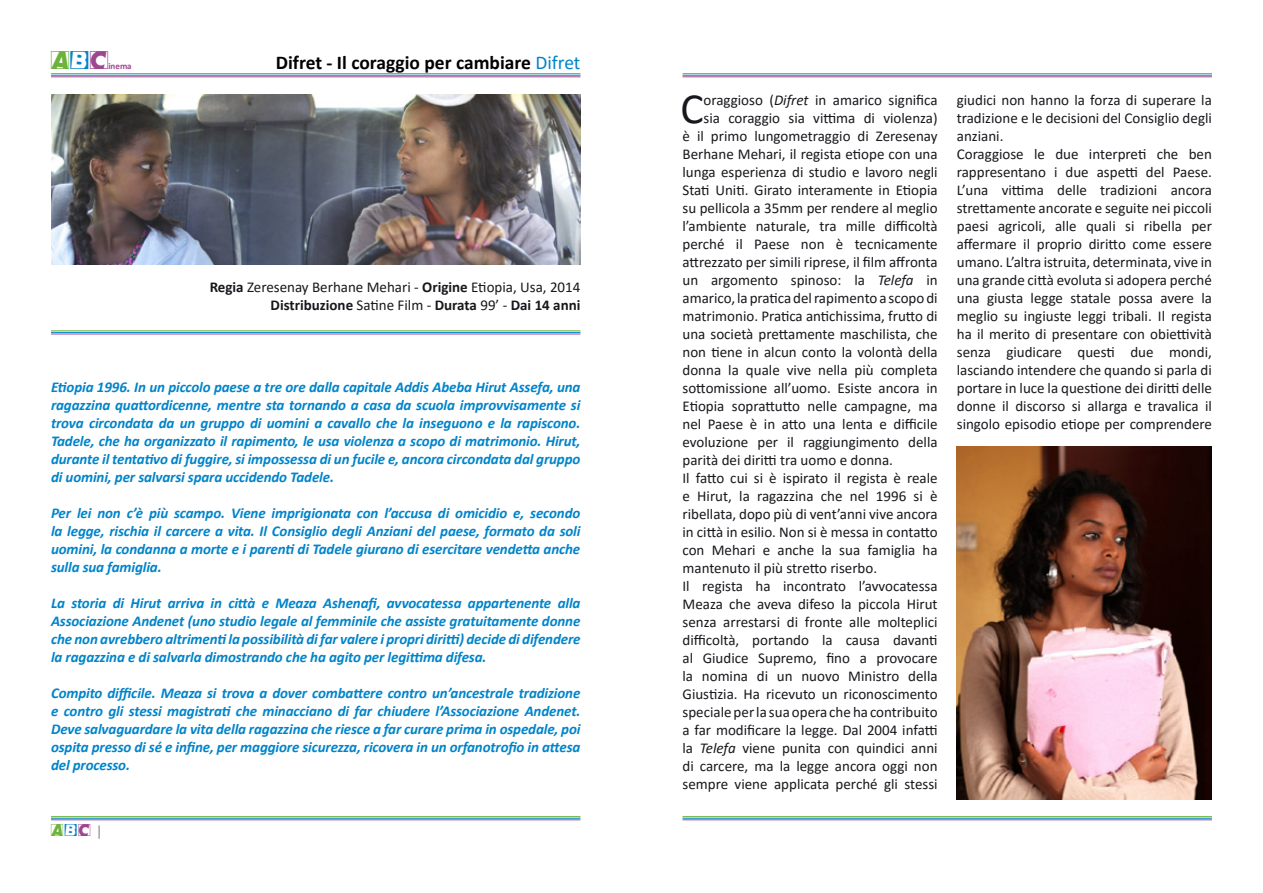
<style>
.page{position:relative;width:1263px;height:893px;background:#fff}
.page>*{position:absolute;margin:0;border:0;box-sizing:border-box;transform-origin:0 0}
.t1{font:43.35px "Calibri";color:#1a171c}
.t2{font:22.5px "Comet Positive";color:#6cb23b}
.t3{font:700 19.5px "Calibri";color:#000}
.t4{font:15px/18px "Calibri";color:#1a171c;text-align:right}
.t5{font:italic 700 15px/18px "Calibri";letter-spacing:-.01em;color:#0084ca;text-align:justify}
.t6{font:15px "Comet Positive";color:#6cb23b}
.t7{font:700 9px "Calibri";color:#9f4691}
.s1{font-family:"Comet Negative";color:#0084ca}
.s2{color:#9f4691}
.s3{font-weight:400;color:#0084ca}
.s4{font-weight:700}
.s5{font-family:"Calibri";color:#87888a}
.s6{font-style:italic}
</style>
<div class="page">
<hr style="left:51px;top:73px;width:529px;height:1px;background:#6cb23b">
<hr style="left:51px;top:75px;width:529px;height:1px;background:#0084ca">
<hr style="left:51px;top:77px;width:529px;height:1px;background:#9f4691">
<hr style="left:51px;top:331px;width:529px;height:1px;background:#6cb23b">
<hr style="left:51px;top:332px;width:529px;height:1px;background:#0084ca">
<hr style="left:51px;top:334px;width:529px;height:1px;background:#9f4691">
<hr style="left:682px;top:816px;width:530px;height:1px;background:#6cb23b">
<hr style="left:682px;top:818px;width:530px;height:1px;background:#0084ca">
<hr style="left:682px;top:819px;width:530px;height:1px;background:#9f4691">
<hr style="left:682px;top:73px;width:530px;height:1px;background:#6cb23b">
<hr style="left:682px;top:75px;width:530px;height:1px;background:#0084ca">
<hr style="left:682px;top:77px;width:530px;height:1px;background:#9f4691">
<img style="left:51px;top:94px;width:529px;height:170px">
<hr style="left:51px;top:816px;width:529px;height:1px;background:#6cb23b">
<hr style="left:51px;top:818px;width:529px;height:1px;background:#0084ca">
<hr style="left:51px;top:819px;width:529px;height:1px;background:#9f4691">
<img style="left:957px;top:446px;width:255px;height:354px">
<h2 class="t2" style="left:51px;top:51px;width:61px">A<span class="s1">b</span><span class="s2">C</span></h2>
<p class="t7" style="left:108px;top:59px;width:25px">inema</p>
<h3 class="t3" style="left:276px;top:49px;width:306px">Difret - Il coraggio per cambiare <span class="s3">Difret</span></h3>
<p class="t4" style="left:210px;top:278px;width:372px"><span class="s4">Regia</span> Zeresenay Berhane Mehari - <span class="s4">Origine</span> Etiopia, Usa, 2014<br><span class="s4">Distribuzione</span> Satine Film - <span class="s4">Durata</span> 99’ - <span class="s4">Dai 14 anni</span></p>
<p class="t5" style="left:51px;top:377px;width:531px">Etiopia 1996. In un piccolo paese a tre ore dalla capitale Addis Abeba Hirut Assefa, una ragazzina quattordicenne, mentre sta tornando a casa da scuola improvvisamente si trova circondata da un gruppo di uomini a cavallo che la inseguono e la rapiscono.<br>Tadele, che ha organizzato il rapimento, le usa violenza a scopo di matrimonio. Hirut, durante il tentativo di fuggire, si impossessa di un fucile e, ancora circondata dal gruppo di uomini, per salvarsi spara uccidendo Tadele.</p>
<p class="t5" style="left:51px;top:503px;width:531px">Per lei non c’è più scampo. Viene imprigionata con l’accusa di omicidio e, secondo la legge, rischia il carcere a vita. Il Consiglio degli Anziani del paese, formato da soli uomini, la condanna a morte e i parenti di Tadele giurano di esercitare vendetta anche sulla sua famiglia.</p>
<p class="t5" style="left:51px;top:593px;width:531px">La storia di Hirut arriva in città e Meaza Ashenafi, avvocatessa appartenente alla Associazione Andenet (uno studio legale al femminile che assiste gratuitamente donne che non avrebbero altrimenti la possibilità di far valere i propri diritti) decide di difendere la ragazzina e di salvarla dimostrando che ha agito per legittima difesa.</p>
<p class="t5" style="left:51px;top:683px;width:531px">Compito difficile. Meaza si trova a dover combattere contro un’ancestrale tradizione e contro gli stessi magistrati che minacciano di far chiudere l’Associazione Andenet.<br>Deve salvaguardare la vita della ragazzina che riesce a far curare prima in ospedale, poi ospita presso di sé e infine, per maggiore sicurezza, ricovera in un orfanotrofio in attesa del processo.</p>
<p class="t6" style="left:51px;top:824px;width:53px">A<span class="s1">b</span><span class="s2">C</span> <span class="s5">|</span></p>
<h1 class="t1" style="left:680px;top:79px;width:25px">C</h1>
<p class="t4" style="left:704px;top:91px;width:236px">oraggioso (<span class="s6">Difret</span> in amarico significa</p>
<p class="t4" style="left:704px;top:109px;width:236px">sia coraggio sia vittima di violenza)</p>
<p class="t4" style="left:682px;top:127px;width:257px">è il primo lungometraggio di Zeresenay</p>
<p class="t4" style="left:682px;top:145px;width:257px">Berhane Mehari, il regista etiope con una</p>
<p class="t4" style="left:682px;top:163px;width:257px">lunga esperienza di studio e lavoro negli</p>
<p class="t4" style="left:682px;top:181px;width:257px">Stati Uniti. Girato interamente in Etiopia</p>
<p class="t4" style="left:682px;top:199px;width:257px">su pellicola a 35mm per rendere al meglio</p>
<p class="t4" style="left:682px;top:217px;width:257px">l’ambiente naturale, tra mille difficoltà</p>
<p class="t4" style="left:682px;top:235px;width:257px">perché il Paese non è tecnicamente</p>
<p class="t4" style="left:682px;top:253px;width:257px">attrezzato per simili riprese, il film affronta</p>
<p class="t4" style="left:682px;top:271px;width:257px">un argomento spinoso: la <span class="s6">Telefa</span> in</p>
<p class="t4" style="left:682px;top:289px;width:257px">amarico, la pratica del rapimento a scopo di</p>
<p class="t4" style="left:682px;top:307px;width:257px">matrimonio. Pratica antichissima, frutto di</p>
<p class="t4" style="left:682px;top:325px;width:257px">una società prettamente maschilista, che</p>
<p class="t4" style="left:682px;top:343px;width:257px">non tiene in alcun conto la volontà della</p>
<p class="t4" style="left:682px;top:361px;width:257px">donna la quale vive nella più completa</p>
<p class="t4" style="left:682px;top:379px;width:257px">sottomissione all’uomo. Esiste ancora in</p>
<p class="t4" style="left:682px;top:397px;width:257px">Etiopia soprattutto nelle campagne, ma</p>
<p class="t4" style="left:682px;top:415px;width:257px">nel Paese è in atto una lenta e difficile</p>
<p class="t4" style="left:682px;top:433px;width:257px">evoluzione per il raggiungimento della</p>
<p class="t4" style="left:682px;top:451px;width:212px">parità dei diritti tra uomo e donna.</p>
<p class="t4" style="left:682px;top:469px;width:257px">Il fatto cui si è ispirato il regista è reale</p>
<p class="t4" style="left:682px;top:487px;width:257px">e Hirut, la ragazzina che nel 1996 si è</p>
<p class="t4" style="left:682px;top:505px;width:257px">ribellata, dopo più di vent’anni vive ancora</p>
<p class="t4" style="left:682px;top:523px;width:257px">in città in esilio. Non si è messa in contatto</p>
<p class="t4" style="left:682px;top:541px;width:257px">con Mehari e anche la sua famiglia ha</p>
<p class="t4" style="left:682px;top:559px;width:196px">mantenuto il più stretto riserbo.</p>
<p class="t4" style="left:682px;top:577px;width:257px">Il regista ha incontrato l’avvocatessa</p>
<p class="t4" style="left:682px;top:595px;width:257px">Meaza che aveva difeso la piccola Hirut</p>
<p class="t4" style="left:682px;top:613px;width:257px">senza arrestarsi di fronte alle molteplici</p>
<p class="t4" style="left:682px;top:631px;width:257px">difficoltà, portando la causa davanti</p>
<p class="t4" style="left:682px;top:649px;width:257px">al Giudice Supremo, fino a provocare</p>
<p class="t4" style="left:682px;top:667px;width:257px">la nomina di un nuovo Ministro della</p>
<p class="t4" style="left:682px;top:685px;width:257px">Giustizia. Ha ricevuto un riconoscimento</p>
<p class="t4" style="left:682px;top:703px;width:257px">speciale per la sua opera che ha contribuito</p>
<p class="t4" style="left:682px;top:721px;width:257px">a far modificare la legge. Dal 2004 infatti</p>
<p class="t4" style="left:682px;top:739px;width:257px">la <span class="s6">Telefa</span> viene punita con quindici anni</p>
<p class="t4" style="left:682px;top:757px;width:257px">di carcere, ma la legge ancora oggi non</p>
<p class="t4" style="left:682px;top:775px;width:257px">sempre viene applicata perché gli stessi</p>
<p class="t4" style="left:957px;top:91px;width:257px;text-align:left">giudici non hanno la forza di superare la tradizione e le decisioni del Consiglio degli anziani.<br>Coraggiose le due interpreti che ben rappresentano i due aspetti del Paese.<br>L’una vittima delle tradizioni ancora strettamente ancorate e seguite nei piccoli paesi agricoli, alle quali si ribella per affermare il proprio diritto come essere umano. L’altra istruita, determinata, vive in una grande città evoluta si adopera perché una giusta legge statale possa avere la meglio su ingiuste leggi tribali. Il regista ha il merito di presentare con obiettività senza giudicare questi due mondi, lasciando intendere che quando si parla di portare in luce la questione dei diritti delle donne il discorso si allarga e travalica il singolo episodio etiope per comprendere</p>
</div>
